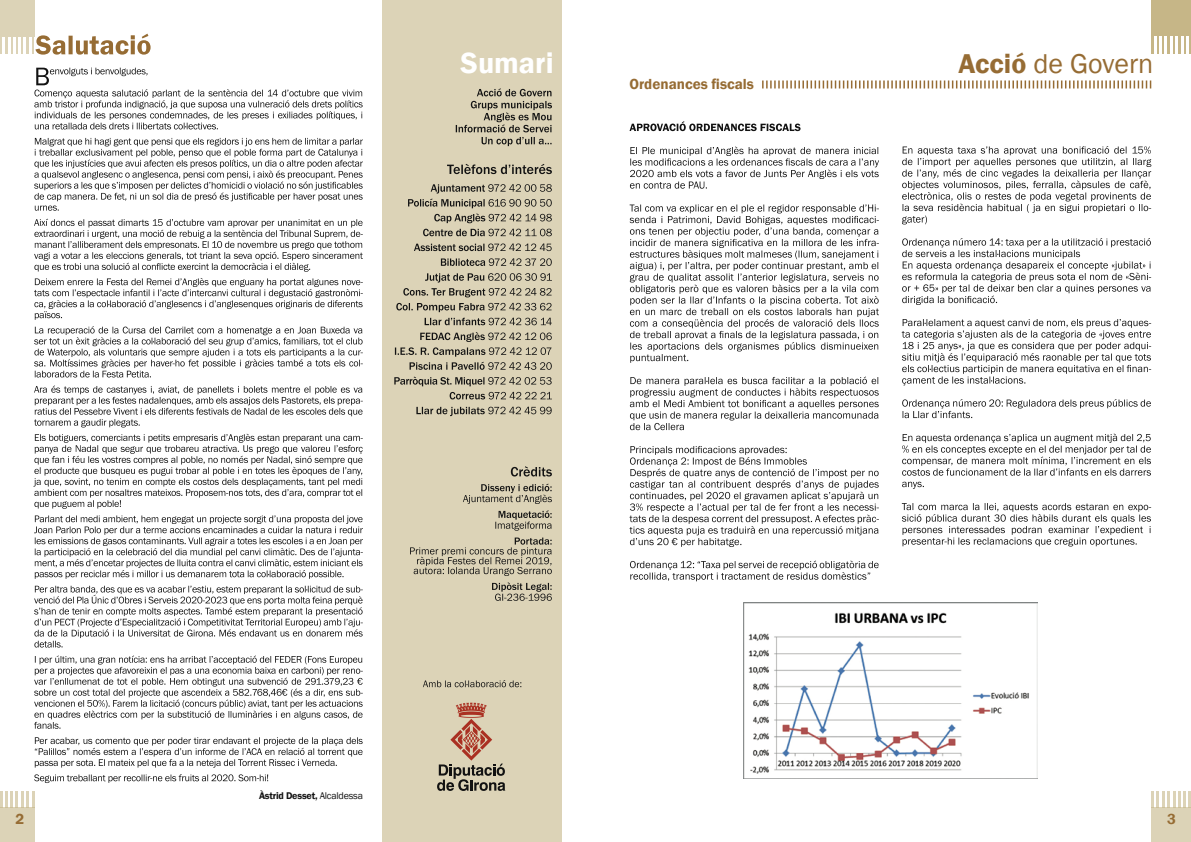
<style>
.page{position:relative;width:1191px;height:842px;background:#fff}
.page>*{position:absolute;margin:0;border:0;box-sizing:border-box;transform-origin:0 0}
.t1{font:600 30px "Franklin Gothic";color:#fff}
.t2{font:28px "Franklin Gothic";color:#966c34}
.t3{font:600 15px "Franklin Gothic";color:#966c34}
.t4{font:600 10px "Franklin Gothic";letter-spacing:-.02em;color:#121212}
.s1{font-weight:600}
.s2{font-weight:400}
</style>
<div class="page">
<div style="left:0;top:808px;width:40px;height:34px;background:#dcd3b7"></div>
<svg style="left:0;top:791px;width:2px;height:17px"></svg>
<hr style="left:5px;top:791px;width:3px;height:17px;background:#c6b687">
<hr style="left:10px;top:791px;width:3px;height:17px;background:#c6b687">
<svg style="left:16px;top:791px;width:7px;height:17px"></svg>
<hr style="left:26px;top:791px;width:3px;height:17px;background:#c6b687">
<svg style="left:32px;top:791px;width:2px;height:17px"></svg>
<div style="left:1151px;top:808px;width:40px;height:34px;background:#dcd3b7"></div>
<hr style="left:1188px;top:791px;width:3px;height:17px;background:#c6b687">
<svg style="left:1173px;top:791px;width:12px;height:17px"></svg>
<hr style="left:1167px;top:791px;width:3px;height:17px;background:#c6b687">
<svg style="left:1162px;top:791px;width:2px;height:17px"></svg>
<hr style="left:1156px;top:791px;width:3px;height:17px;background:#c6b687">
<svg style="left:1151px;top:791px;width:2px;height:17px"></svg>
<div style="left:382px;top:0;width:180px;height:842px;background:#dcd3b7"></div>
<svg style="left:492px;top:582px;width:60px;height:19px"></svg>
<svg style="left:410px;top:537px;width:142px;height:39px"></svg>
<svg style="left:495px;top:510px;width:56px;height:21px"></svg>
<svg style="left:463px;top:484px;width:89px;height:20px"></svg>
<svg style="left:511px;top:466px;width:41px;height:10px"></svg>
<svg style="left:416px;top:407px;width:135px;height:9px"></svg>
<svg style="left:449px;top:392px;width:103px;height:7px"></svg>
<svg style="left:394px;top:376px;width:157px;height:10px"></svg>
<svg style="left:395px;top:332px;width:157px;height:38px"></svg>
<svg style="left:424px;top:318px;width:128px;height:7px"></svg>
<svg style="left:396px;top:303px;width:155px;height:9px"></svg>
<svg style="left:403px;top:273px;width:149px;height:24px"></svg>
<svg style="left:441px;top:258px;width:111px;height:8px"></svg>
<svg style="left:414px;top:243px;width:137px;height:8px"></svg>
<svg style="left:423px;top:229px;width:129px;height:7px"></svg>
<svg style="left:408px;top:184px;width:144px;height:39px"></svg>
<svg style="left:447px;top:164px;width:105px;height:10px"></svg>
<svg style="left:456px;top:88px;width:96px;height:58px"></svg>
<svg style="left:423px;top:680px;width:98px;height:7px"></svg>
<svg style="left:437px;top:702px;width:68px;height:89px"></svg>
<div style="left:0;top:0;width:40px;height:54px;background:#dcd3b7"></div>
<svg style="left:3px;top:37px;width:12px;height:17px"></svg>
<hr style="left:18px;top:37px;width:3px;height:17px;background:#fff">
<svg style="left:24px;top:37px;width:2px;height:17px"></svg>
<hr style="left:29px;top:37px;width:3px;height:17px;background:#fff">
<svg style="left:762px;top:80px;width:389px;height:8px"></svg>
<div style="left:1151px;top:0;width:40px;height:54px;background:#c6b687"></div>
<svg style="left:1154px;top:37px;width:2px;height:17px"></svg>
<hr style="left:1159px;top:37px;width:3px;height:17px;background:#fff">
<hr style="left:1164px;top:37px;width:3px;height:17px;background:#fff">
<svg style="left:1170px;top:37px;width:2px;height:17px"></svg>
<hr style="left:1175px;top:37px;width:3px;height:17px;background:#fff">
<svg style="left:1181px;top:37px;width:7px;height:17px"></svg>
<svg style="left:630px;top:560px;width:248px;height:21px"></svg>
<svg style="left:629px;top:446px;width:250px;height:101px"></svg>
<svg style="left:630px;top:376px;width:248px;height:54px"></svg>
<svg style="left:629px;top:205px;width:250px;height:158px"></svg>
<svg style="left:630px;top:146px;width:249px;height:43px"></svg>
<svg style="left:629px;top:121px;width:171px;height:10px"></svg>
<div style="left:35px;top:0;width:8px;height:842px;background:#fff"></div>
<svg style="left:34px;top:774px;width:234px;height:9px"></svg>
<svg style="left:35px;top:737px;width:328px;height:31px"></svg>
<svg style="left:34px;top:655px;width:329px;height:74px"></svg>
<svg style="left:34px;top:586px;width:329px;height:61px"></svg>
<svg style="left:34px;top:515px;width:329px;height:64px"></svg>
<svg style="left:33px;top:434px;width:330px;height:75px"></svg>
<svg style="left:34px;top:385px;width:329px;height:42px"></svg>
<svg style="left:34px;top:326px;width:329px;height:51px"></svg>
<svg style="left:34px;top:278px;width:329px;height:42px"></svg>
<svg style="left:34px;top:219px;width:329px;height:53px"></svg>
<svg style="left:34px;top:138px;width:329px;height:73px"></svg>
<svg style="left:34px;top:68px;width:329px;height:61px"></svg>
<svg style="left:35px;top:34px;width:116px;height:21px"></svg>
<img style="left:744px;top:602px;width:293px;height:177px">
<svg style="left:902px;top:503px;width:249px;height:43px"></svg>
<svg style="left:902px;top:482px;width:22px;height:7px"></svg>
<svg style="left:902px;top:433px;width:249px;height:43px"></svg>
<svg style="left:902px;top:399px;width:248px;height:19px"></svg>
<svg style="left:901px;top:319px;width:250px;height:66px"></svg>
<svg style="left:902px;top:238px;width:249px;height:67px"></svg>
<svg style="left:902px;top:146px;width:249px;height:78px"></svg>
<h1 class="t1" style="left:460px;top:44px;width:95px">Sumari</h1>
<h3 class="t3" style="left:629px;top:75px;width:126px">Ordenances fiscals</h3>
<h2 class="t2" style="left:958px;top:47px;width:196px"><span class="s1">Acció</span> de Govern</h2>
<p class="t4" style="left:259px;top:789px;width:105px">Àstrid Desset, <span class="s2">Alcaldessa</span></p>
<h3 class="t3" style="left:15px;top:810px;width:10px">2</h3>
<h3 class="t3" style="left:1167px;top:810px;width:10px">3</h3>
</div>
